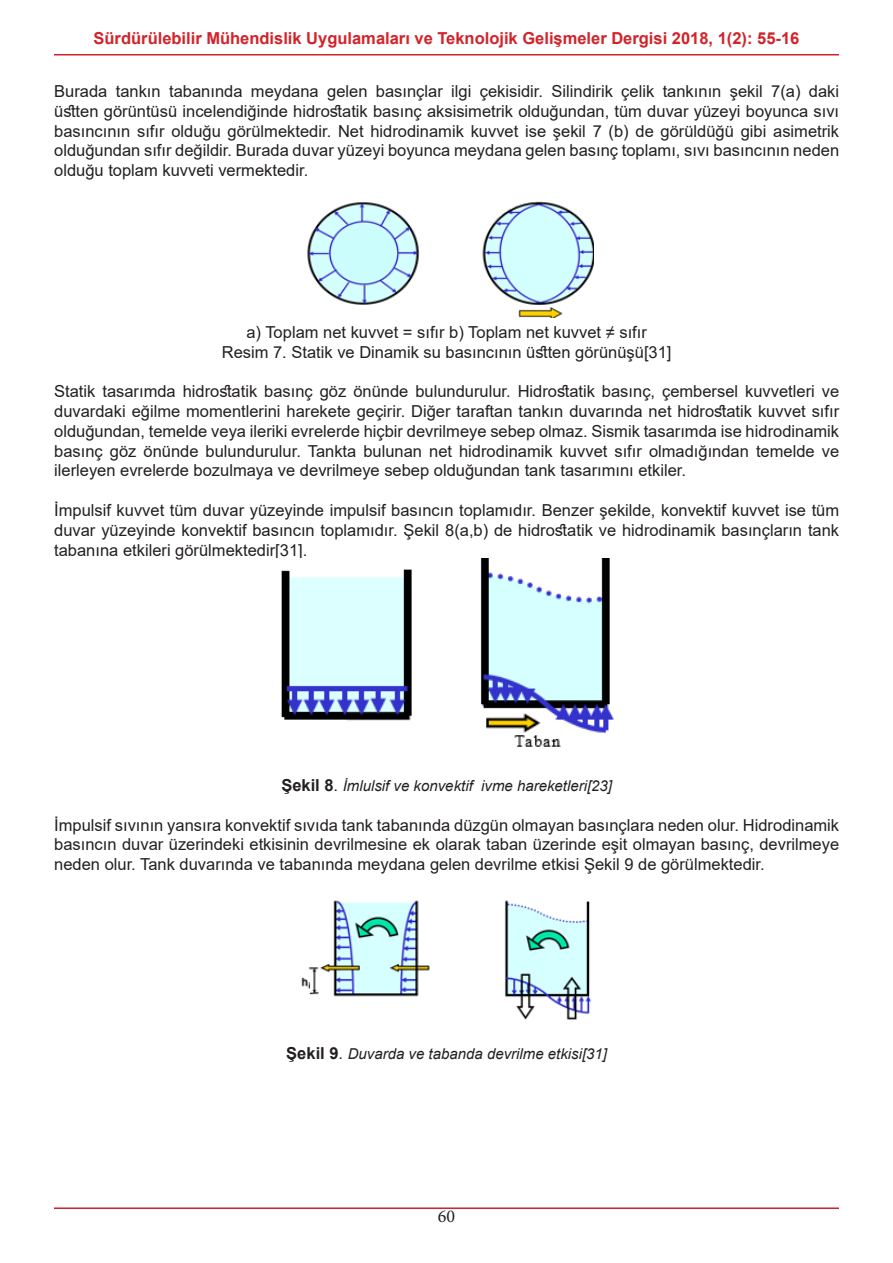
<style>
.page{position:relative;width:893px;height:1263px;background:#fff}
.page>*{position:absolute;margin:0;border:0;box-sizing:border-box;transform-origin:0 0}
.t1{font:18px "Minion Pro";color:#231f20}
.t2{font:16.5px/19.8px "Arial";color:#231f20;text-align:justify}
.t3{font:700 16.5px "Arial";color:#d1232a}
.t4{font:italic 15px "Arial";color:#231f20}
.s1{font-weight:700;font-style:normal;font-size:16.5px}
.s2{font-style:normal;font-size:16.5px}
</style>
<div class="page">
<hr style="left:54px;top:54px;width:785px;height:2px;background:#d1232a">
<hr style="left:54px;top:1207px;width:785px;height:2px;background:#d1232a">
<img style="left:307px;top:201px;width:287px;height:117px">
<img style="left:281px;top:559px;width:333px;height:188px">
<img style="left:301px;top:900px;width:291px;height:119px">
<p class="t3" style="left:94px;top:26px;width:707px">Sürdürülebilir Mühendislik Uygulamaları ve Teknolojik Gelişmeler Dergisi 2018, 1(2): 55-16</p>
<p class="t2" style="left:54px;top:81px;width:786px">Burada tankın tabanında meydana gelen basınçlar ilgi çekisidir. Silindirik çelik tankının şekil 7(a) daki üstten görüntüsü incelendiğinde hidrostatik basınç aksisimetrik olduğundan, tüm duvar yüzeyi boyunca sıvı basıncının sıfır olduğu görülmektedir. Net hidrodinamik kuvvet ise şekil 7 (b) de görüldüğü gibi asimetrik olduğundan sıfır değildir. Burada duvar yüzeyi boyunca meydana gelen basınç toplamı, sıvı basıncının neden olduğu toplam kuvveti vermektedir.</p>
<p class="t2" style="left:246px;top:322px;width:402px">a) Toplam net kuvvet = sıfır b) Toplam net kuvvet ≠ sıfır</p>
<p class="t2" style="left:222px;top:342px;width:451px">Resim 7. Statik ve Dinamik su basıncının üstten görünüşü[31]</p>
<p class="t2" style="left:54px;top:381px;width:786px">Statik tasarımda hidrostatik basınç göz önünde bulundurulur. Hidrostatik basınç, çembersel kuvvetleri ve duvardaki eğilme momentlerini harekete geçirir. Diğer taraftan tankın duvarında net hidrostatik kuvvet sıfır olduğundan, temelde veya ileriki evrelerde hiçbir devrilmeye sebep olmaz. Sismik tasarımda ise hidrodinamik basınç göz önünde bulundurulur. Tankta bulunan net hidrodinamik kuvvet sıfır olmadığından temelde ve ilerleyen evrelerde bozulmaya ve devrilmeye sebep olduğundan tank tasarımını etkiler.</p>
<p class="t2" style="left:54px;top:500px;width:786px">İmpulsif kuvvet tüm duvar yüzeyinde impulsif basıncın toplamıdır. Benzer şekilde, konvektif kuvvet ise tüm duvar yüzeyinde konvektif basıncın toplamıdır. Şekil 8(a,b) de hidrostatik ve hidrodinamik basınçların tank tabanına etkileri görülmektedir[31].</p>
<p class="t4" style="left:281px;top:776px;width:332px"><span class="s1">Şekil 8</span><span class="s2">.</span> İmlulsif ve konvektif ivme hareketleri[23]</p>
<p class="t2" style="left:54px;top:815px;width:786px">İmpulsif sıvının yansıra konvektif sıvıda tank tabanında düzgün olmayan basınçlara neden olur. Hidrodinamik basıncın duvar üzerindeki etkisinin devrilmesine ek olarak taban üzerinde eşit olmayan basınç, devrilmeye neden olur. Tank duvarında ve tabanında meydana gelen devrilme etkisi Şekil 9 de görülmektedir.</p>
<p class="t4" style="left:286px;top:1044px;width:322px"><span class="s1">Şekil 9</span><span class="s2">.</span> Duvarda ve tabanda devrilme etkisi[31]</p>
<p class="t1" style="left:438px;top:1204px;width:19px">60</p>
</div>
